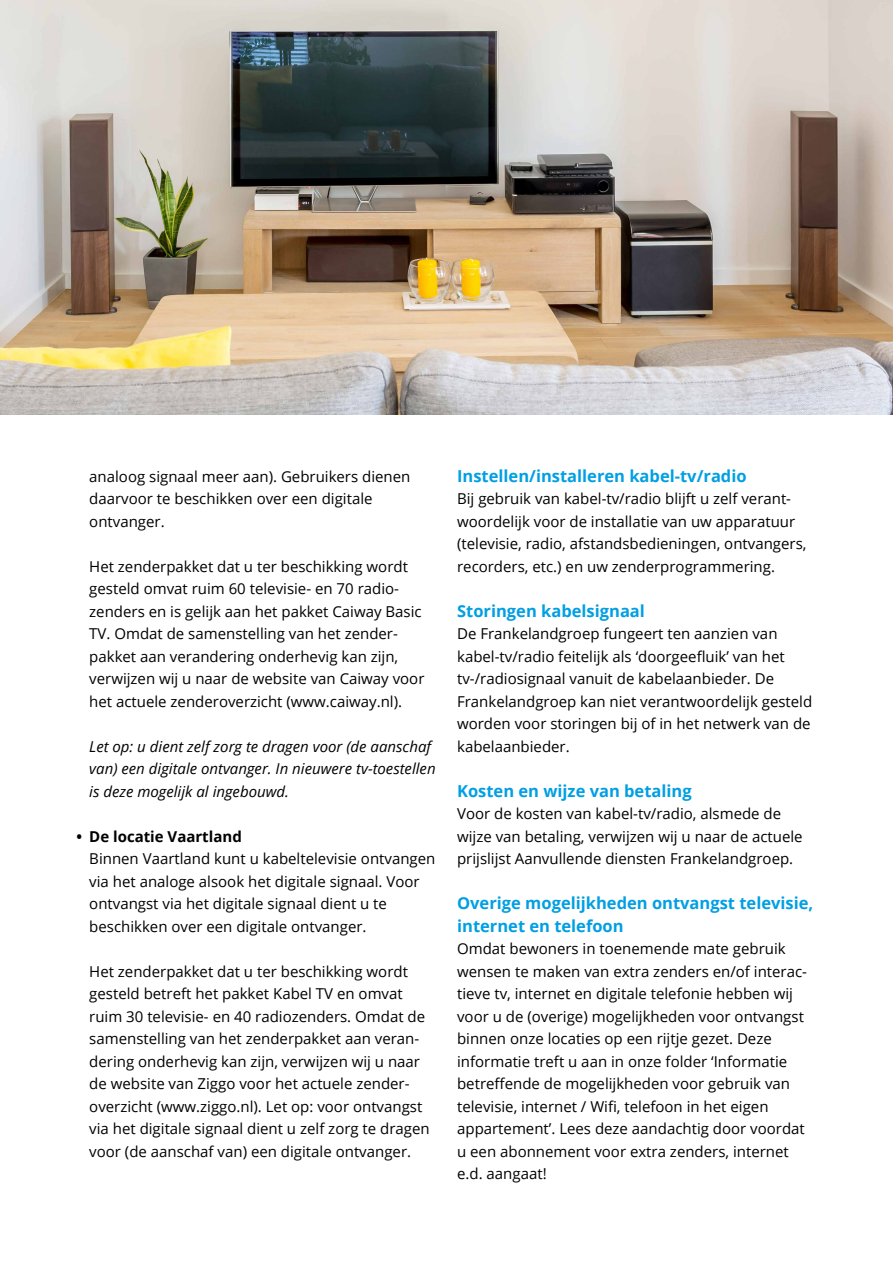
<style>
.page{position:relative;width:893px;height:1263px;background:#fff}
.page>*{position:absolute;margin:0;border:0;box-sizing:border-box;transform-origin:0 0}
.t1{font:700 16.5px/22.5px "Open Sans";color:#009fe3}
.t2{font:15px/22.5px "Open Sans";color:#000}
.t3{font:italic 15px/22.5px "Open Sans";color:#000}
.t4{font:700 15px "Open Sans";color:#000}
</style>
<div class="page">
<img style="left:0;top:0;width:893px;height:414px">
<p class="t2" style="left:89px;top:464px;width:323px">analoog signaal meer aan). Gebruikers dienen daarvoor te beschikken over een digitale ontvanger.</p>
<p class="t2" style="left:89px;top:554px;width:337px">Het zenderpakket dat u ter beschikking wordt gesteld omvat ruim 60 televisie- en 70 radio&shy;zenders en is gelijk aan het pakket Caiway Basic TV. Omdat de samenstelling van het zender&shy;pakket aan verandering onderhevig kan zijn, verwijzen wij u naar de website van Caiway voor het actuele zenderoverzicht (www.caiway.nl).</p>
<p class="t3" style="left:89px;top:734px;width:348px">Let op: u dient zelf zorg te dragen voor (de aanschaf van) een digitale ontvanger. In nieuwere tv-toestellen is deze mogelijk al ingebouwd.</p>
<p class="t4" style="left:77px;top:825px;width:167px">• De locatie Vaartland</p>
<p class="t2" style="left:89px;top:847px;width:348px">Binnen Vaartland kunt u kabeltelevisie ontvangen via het analoge alsook het digitale signaal. Voor ontvangst via het digitale signaal dient u te beschikken over een digitale ontvanger.</p>
<p class="t2" style="left:89px;top:959px;width:342px">Het zenderpakket dat u ter beschikking wordt gesteld betreft het pakket Kabel TV en omvat ruim 30 televisie- en 40 radiozenders. Omdat de samenstelling van het zenderpakket aan veran&shy;dering onderhevig kan zijn, verwijzen wij u naar de website van Ziggo voor het actuele zender&shy;overzicht (www.ziggo.nl). Let op: voor ontvangst via het digitale signaal dient u zelf zorg te dragen voor (de aanschaf van) een digitale ontvanger.</p>
<p class="t1" style="left:457px;top:464px;width:291px">Instellen/installeren kabel-tv/radio</p>
<p class="t2" style="left:457px;top:487px;width:351px">Bij gebruik van kabel-tv/radio blijft u zelf verant&shy;woordelijk voor de installatie van uw apparatuur (televisie, radio, afstandsbedieningen, ontvangers, recorders, etc.) en uw zenderprogrammering.</p>
<p class="t1" style="left:457px;top:599px;width:189px">Storingen kabelsignaal</p>
<p class="t2" style="left:457px;top:622px;width:357px">De Frankelandgroep fungeert ten aanzien van kabel-tv/radio feitelijk als ‘doorgeefluik’ van het tv-/radiosignaal vanuit de kabelaanbieder. De Frankelandgroep kan niet verantwoordelijk gesteld worden voor storingen bij of in het netwerk van de kabelaanbieder.</p>
<p class="t1" style="left:457px;top:779px;width:236px">Kosten en wijze van betaling</p>
<p class="t2" style="left:457px;top:802px;width:347px">Voor de kosten van kabel-tv/radio, alsmede de wijze van betaling, verwijzen wij u naar de actuele prijslijst Aanvullende diensten Frankelandgroep.</p>
<p class="t1" style="left:457px;top:891px;width:358px">Overige mogelijkheden ontvangst televisie, internet en telefoon</p>
<p class="t2" style="left:457px;top:937px;width:351px">Omdat bewoners in toenemende mate gebruik wensen te maken van extra zenders en/of interac&shy;tieve tv, internet en digitale telefonie hebben wij voor u de (overige) mogelijkheden voor ontvangst binnen onze locaties op een rijtje gezet. Deze informatie treft u aan in onze folder ‘Informatie betreffende de mogelijkheden voor gebruik van televisie, internet / Wifi, telefoon in het eigen appartement’. Lees deze aandachtig door voordat u een abonnement voor extra zenders, internet e.d. aangaat!</p>
</div>
